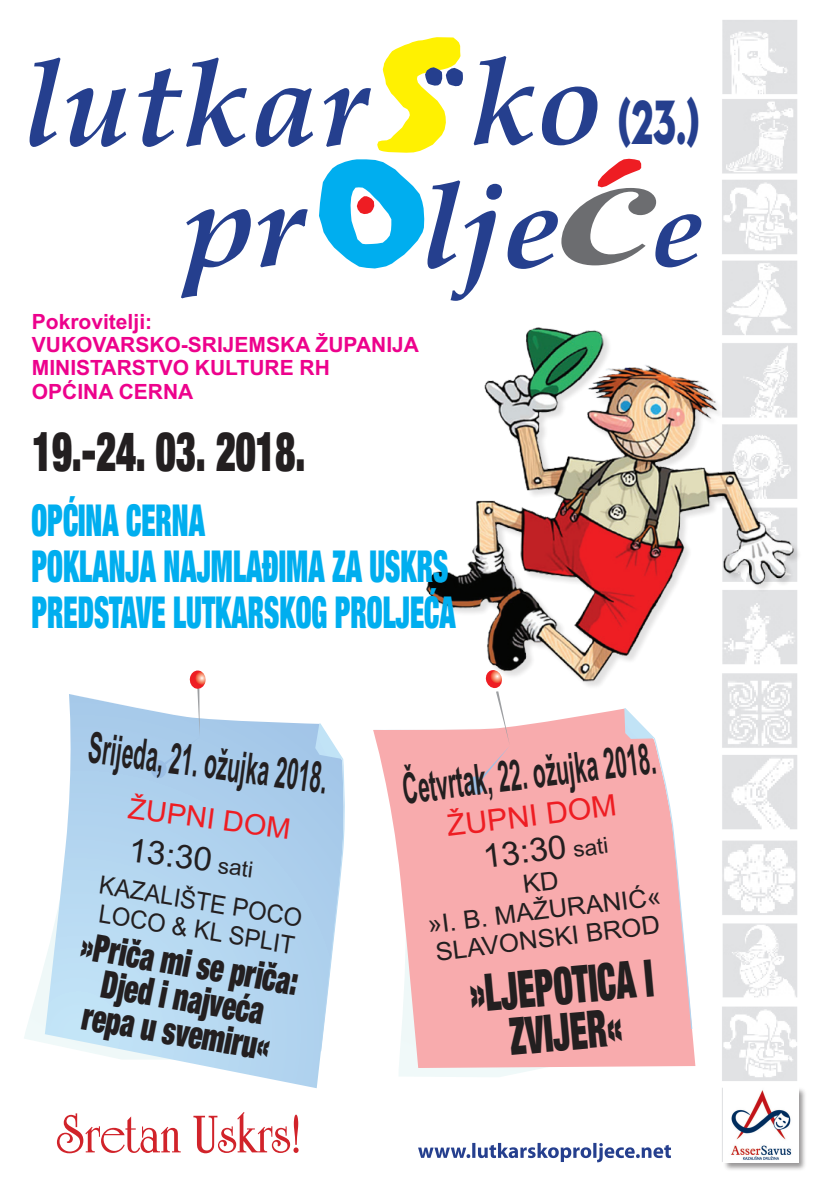
<style>
.page{position:relative;width:819px;height:1191px;background:#fff}
.page>*{position:absolute;margin:0;border:0;box-sizing:border-box;transform-origin:0 0}
.t1{font:63.79px "Neutra Disp Titling";color:#253f8e;scale:.59 1}
.t2{font:700 54.86px "Helvetica Neue LT Pro";color:#231f20;scale:.7 1}
.t3{font:700 51.89px/46px "Helvetica Neue LT Pro";color:#231f20;text-align:center;scale:.66 1}
.t4{font:700 44.1px/46.1px "Helvetica Neue LT Pro";color:#00aeef;scale:.64 1}
.t5{font:700 43.05px "Arial";color:#231f20;scale:.49 1}
.t6{font:700 38.41px/34.6px "Helvetica Neue LT Pro";color:#231f20;text-align:center;scale:.74 1}
.t7{font:32.81px "Arial";color:#231f20}
.t8{font:29.75px "Arial";color:#ee1d23}
.t9{font:28.44px "Arial";color:#ee1d23}
.t10{font:25.2px/28.1px "Arial";color:#231f20;text-align:center}
.t11{font:25.11px/28.3px "Arial";color:#231f20;scale:.95 1}
.t12{font:700 21px/23.4px "Arial";color:#ed028c}
.s1{font-size:22.14px}
</style>
<div class="page">
<img style="left:722px;top:20px;width:75px;height:1061px">
<svg style="left:722px;top:553px;width:77px;height:142px"></svg>
<img style="left:426px;top:327px;width:372px;height:360px">
<svg style="left:418px;top:1142px;width:253px;height:20px"></svg>
<svg style="left:722px;top:1088px;width:83px;height:82px"></svg>
<img style="left:723px;top:1088px;width:75px;height:74px">
<svg style="left:181px;top:209px;width:127px;height:89px"></svg>
<svg style="left:319px;top:159px;width:382px;height:142px"></svg>
<svg style="left:30px;top:57px;width:341px;height:90px"></svg>
<svg style="left:473px;top:56px;width:124px;height:89px"></svg>
<svg style="left:377px;top:37px;width:86px;height:116px"></svg>
<svg style="left:57px;top:1112px;width:241px;height:41px"></svg>
<svg style="left:24px;top:963px;width:21px;height:80px"></svg>
<svg style="left:45px;top:694px;width:276px;height:394px"></svg>
<svg style="left:70px;top:694px;width:275px;height:357px;background:#b8d7f0"></svg>
<svg style="left:150px;top:670px;width:56px;height:109px"></svg>
<svg style="left:399px;top:1068px;width:142px;height:9px"></svg>
<svg style="left:373px;top:730px;width:322px;height:338px;fill:#f8abad"></svg>
<svg style="left:374px;top:708px;width:318px;height:321px"></svg>
<svg style="left:467px;top:670px;width:42px;height:125px"></svg>
<p class="t12" style="left:32px;top:311px;width:388px">Pokrovitelji:<br>VUKOVARSKO-SRIJEMSKA ŽUPANIJA<br>MINISTARSTVO KULTURE RH<br>OPĆINA CERNA</p>
<h2 class="t2" style="left:32px;top:431px;width:392px">19.-24. 03. 2018.</h2>
<h3 class="t4" style="left:31px;top:503px;width:664px">OPĆINA CERNA<br>POKLANJA NAJMLAĐIMA ZA USKRS<br>PREDSTAVE LUTKARSKOG PROLJEĆA</h3>
<h1 class="t1" style="left:617px;top:94px;width:140px">(23.)</h1>
<h3 class="t5" style="left:90px;top:732px;width:493px;rotate:7deg">Srijeda, 21. ožujka 2018.</h3>
<h3 class="t9" style="left:130px;top:797px;width:165px;rotate:7deg">ŽUPNI DOM</h3>
<p class="t11" style="left:101px;top:873px;width:218px;rotate:9deg">KAZALIŠTE POCO<br>LOCO &amp; KL SPLIT</p>
<h3 class="t7" style="left:130px;top:837px;width:127px;rotate:7deg">13:30 <span class="s1">sati</span></h3>
<h3 class="t6" style="left:83px;top:932px;width:298px;rotate:10deg">»Priča mi se priča:<br>Djed i najveća repa u svemiru«</h3>
<h3 class="t5" style="left:401px;top:772px;width:522px;rotate:-7deg">Četvrtak, 22. ožujka 2018.</h3>
<h3 class="t8" style="left:445px;top:814px;width:172px;rotate:-7deg">ŽUPNI DOM</h3>
<p class="t10" style="left:423px;top:885px;width:236px;rotate:-7deg">KD<br>»I. B. MAŽURANIĆ«<br>SLAVONSKI BROD</p>
<h3 class="t3" style="left:468px;top:978px;width:280px;rotate:-5deg">»LJEPOTICA I<br>ZVIJER«</h3>
<h3 class="t7" style="left:481px;top:844px;width:127px;rotate:-7deg">13:30 <span class="s1">sati</span></h3>
</div>
